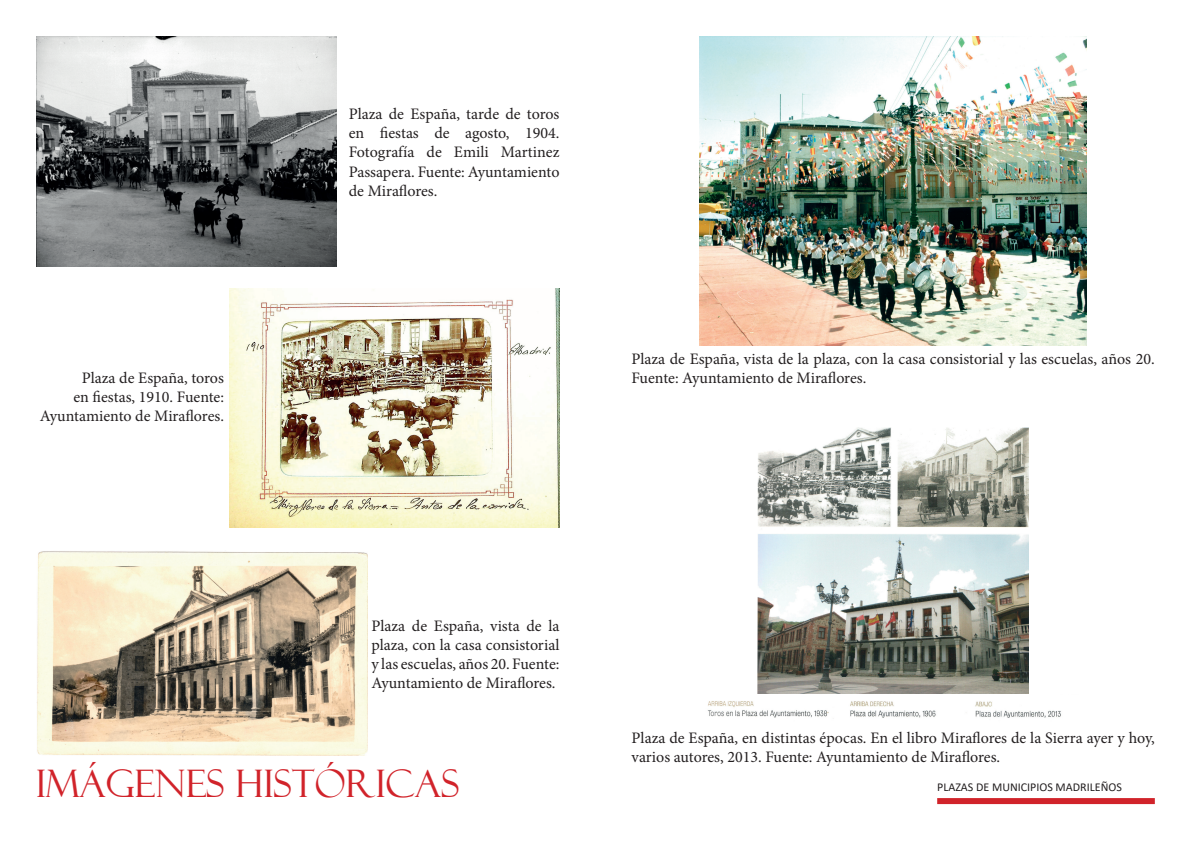
<style>
.page{position:relative;width:1191px;height:842px;background:#fff}
.page>*{position:absolute;margin:0;border:0;box-sizing:border-box;transform-origin:0 0}
.t1{font:38px "Felix Titling";color:#d1232a}
.t2{font:16px/19.2px "Minion Pro";color:#231f20}
.t3{font:12px "Calibri";color:#231f20}
</style>
<div class="page">
<div style="left:937px;top:798px;width:217px;height:6px;background:#d1232a"></div>
<img style="left:229px;top:289px;width:330px;height:238px">
<img style="left:36px;top:36px;width:301px;height:230px">
<img style="left:37px;top:551px;width:331px;height:205px">
<img style="left:700px;top:36px;width:386px;height:310px">
<img style="left:757px;top:427px;width:271px;height:267px">
<img style="left:707px;top:701px;width:354px;height:17px">
<p class="t2" style="left:40px;top:368px;width:186px;text-align:right">Plaza de España, toros<br>en fiestas, 1910. Fuente:<br>Ayuntamiento de Miraflores.</p>
<p class="t2" style="left:349px;top:104px;width:212px;text-align:justify">Plaza de España, tarde de toros en fiestas de agosto, 1904.<br>Fotografía de Emili Martinez Passapera. Fuente: Ayuntamiento de Miraflores.</p>
<p class="t2" style="left:631px;top:349px;width:525px">Plaza de España, vista de la plaza, con la casa consistorial y las escuelas, años 20.<br>Fuente: Ayuntamiento de Miraflores.</p>
<p class="t2" style="left:371px;top:616px;width:189px;text-align:justify">Plaza de España, vista de la plaza, con la casa consistorial y las escuelas, años 20. Fuente:<br>Ayuntamiento de Miraflores.</p>
<p class="t1" style="left:36px;top:761px;width:425px">IMÁGENES HISTÓRICAS</p>
<p class="t2" style="left:631px;top:728px;width:525px">Plaza de España, en distintas épocas. En el libro Miraflores de la Sierra ayer y hoy, varios autores, 2013. Fuente: Ayuntamiento de Miraflores.</p>
<p class="t3" style="left:937px;top:778px;width:186px">PLAZAS DE MUNICIPIOS MADRILEÑOS</p>
</div>
